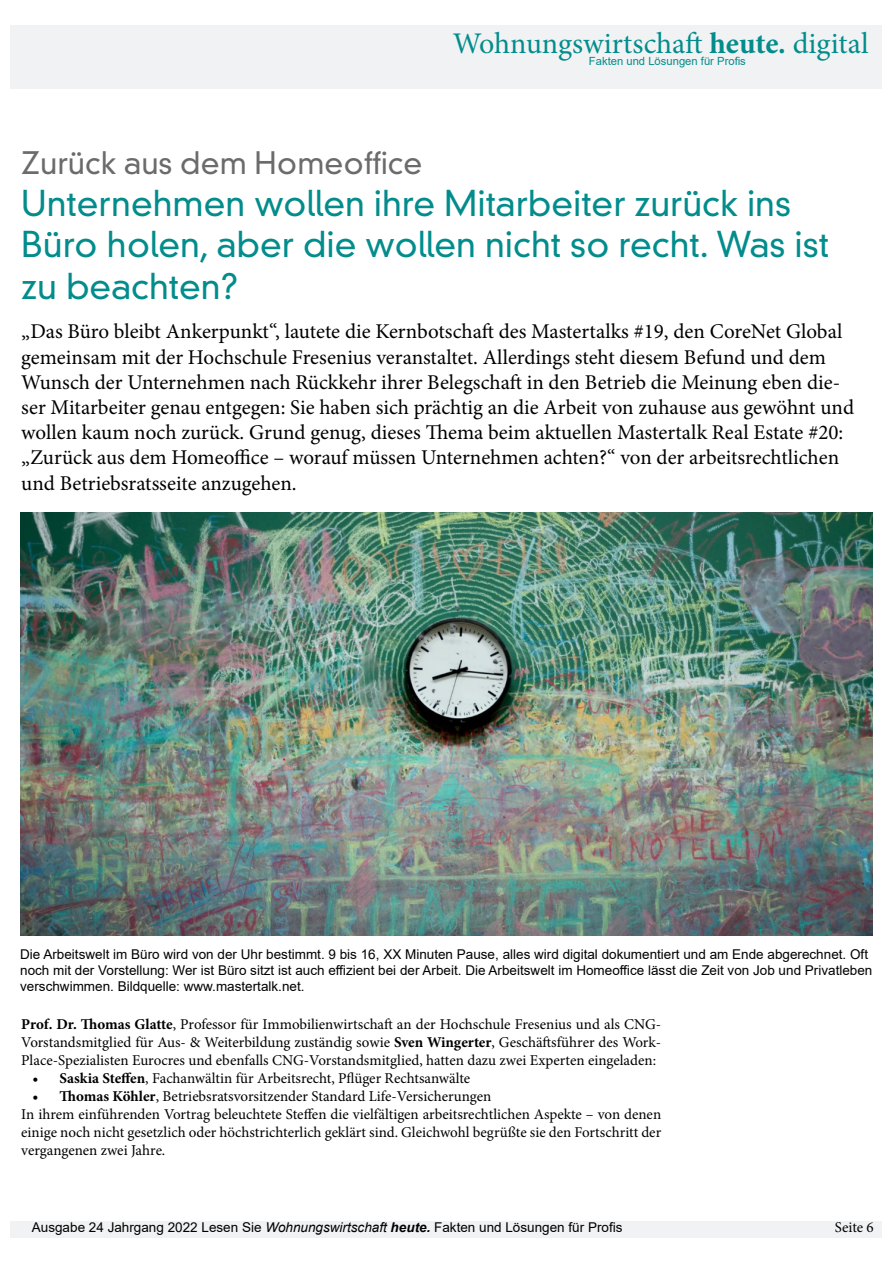
<style>
.page{position:relative;width:893px;height:1263px;background:#fff}
.page>*{position:absolute;margin:0;border:0;box-sizing:border-box;transform-origin:0 0}
.t1{font:300 34.5px/41.4px "DIN Neuzeit Grotesk Std";color:#038c8c}
.t2{font:30px "Minion Pro";color:#038c8c}
.t3{font:300 30px "DIN Neuzeit Grotesk Std";color:#6b6b6b}
.t4{font:21px/25.2px "Minion Pro";color:#000}
.t5{font:15px/18px "Minion Pro";color:#000;text-align:justify}
.t6{font:13.5px/16.2px "Arial";color:#000}
.t7{font:11.25px "Arial";color:#038c8c}
.s1{font-weight:700}
.s2{font-style:italic}
.s3{font-weight:700;font-style:italic}
</style>
<div class="page">
<div style="left:11px;top:26px;width:871px;height:63px;background:#f1f2f3"></div>
<div style="left:11px;top:1221px;width:871px;height:16px;background:#f1f2f3"></div>
<img style="left:20px;top:512px;width:853px;height:423px">
<h2 class="t2" style="left:453px;top:23px;width:417px">Wohnungswirtschaft <span class="s1">heute.</span> digital</h2>
<p class="t7" style="left:589px;top:53px;width:158px">Fakten und Lösungen für Profis</p>
<h2 class="t3" style="left:21px;top:145px;width:403px">Zurück aus dem Homeoffice</h2>
<h1 class="t1" style="left:21px;top:183px;width:809px">Unternehmen wollen ihre Mitarbeiter zurück ins<br>Büro holen, aber die wollen nicht so recht. Was ist zu beachten?</h1>
<p class="t4" style="left:21px;top:319px;width:834px">„Das Büro bleibt Ankerpunkt“, lautete die Kernbotschaft des Mastertalks #19, den CoreNet Global gemeinsam mit der Hochschule Fresenius veranstaltet. Allerdings steht diesem Befund und dem Wunsch der Unternehmen nach Rückkehr ihrer Belegschaft in den Betrieb die Meinung eben die&shy;ser Mitarbeiter genau entgegen: Sie haben sich prächtig an die Arbeit von zuhause aus gewöhnt und wollen kaum noch zurück. Grund genug, dieses Thema beim aktuellen Mastertalk Real Estate #20: „Zurück aus dem Homeoffice – worauf müssen Unternehmen achten?“ von der arbeitsrechtlichen und Betriebsratsseite anzugehen.</p>
<p class="t6" style="left:20px;top:946px;width:854px">Die Arbeitswelt im Büro wird von der Uhr bestimmt. 9 bis 16, XX Minuten Pause, alles wird digital dokumentiert und am Ende abgerechnet. Oft noch mit der Vorstellung: Wer ist Büro sitzt ist auch effizient bei der Arbeit. Die Arbeitswelt im Homeoffice lässt die Zeit von Job und Privatleben verschwimmen. Bildquelle: www.mastertalk.net.</p>
<p class="t5" style="left:21px;top:1015px;width:641px"><span class="s1">Prof. Dr. Thomas Glatte</span>, Professor für Immobilienwirtschaft an der Hochschule Fresenius und als CNG-Vorstandsmitglied für Aus- &amp; Weiterbildung zuständig sowie <span class="s1">Sven Wingerter</span>, Geschäftsführer des Work-Place-Spezialisten Eurocres und ebenfalls CNG-Vorstandsmitglied, hatten dazu zwei Experten eingeladen:</p>
<p class="t5" style="left:33px;top:1069px;width:439px"><span class="s1">• Saskia Steffen</span>, Fachanwältin für Arbeitsrecht, Pflüger Rechtsanwälte</p>
<p class="t5" style="left:21px;top:1087px;width:641px;text-align:left;text-indent:11px"><span class="s1">• Thomas Köhler</span>, Betriebsratsvorsitzender Standard Life-Versicherungen<br>In ihrem einführenden Vortrag beleuchtete Steffen die vielfältigen arbeitsrechtlichen Aspekte – von denen einige noch nicht gesetzlich oder höchstrichterlich geklärt sind. Gleichwohl begrüßte sie den Fortschritt der vergangenen zwei Jahre.</p>
<p class="t6" style="left:32px;top:1219px;width:592px">Ausgabe 24 Jahrgang 2022 Lesen Sie <span class="s2">Wohnungswirtschaft</span> <span class="s3">heute.</span> Fakten und Lösungen für Profis</p>
<p class="t5" style="left:835px;top:1218px;width:40px">Seite 6</p>
</div>
